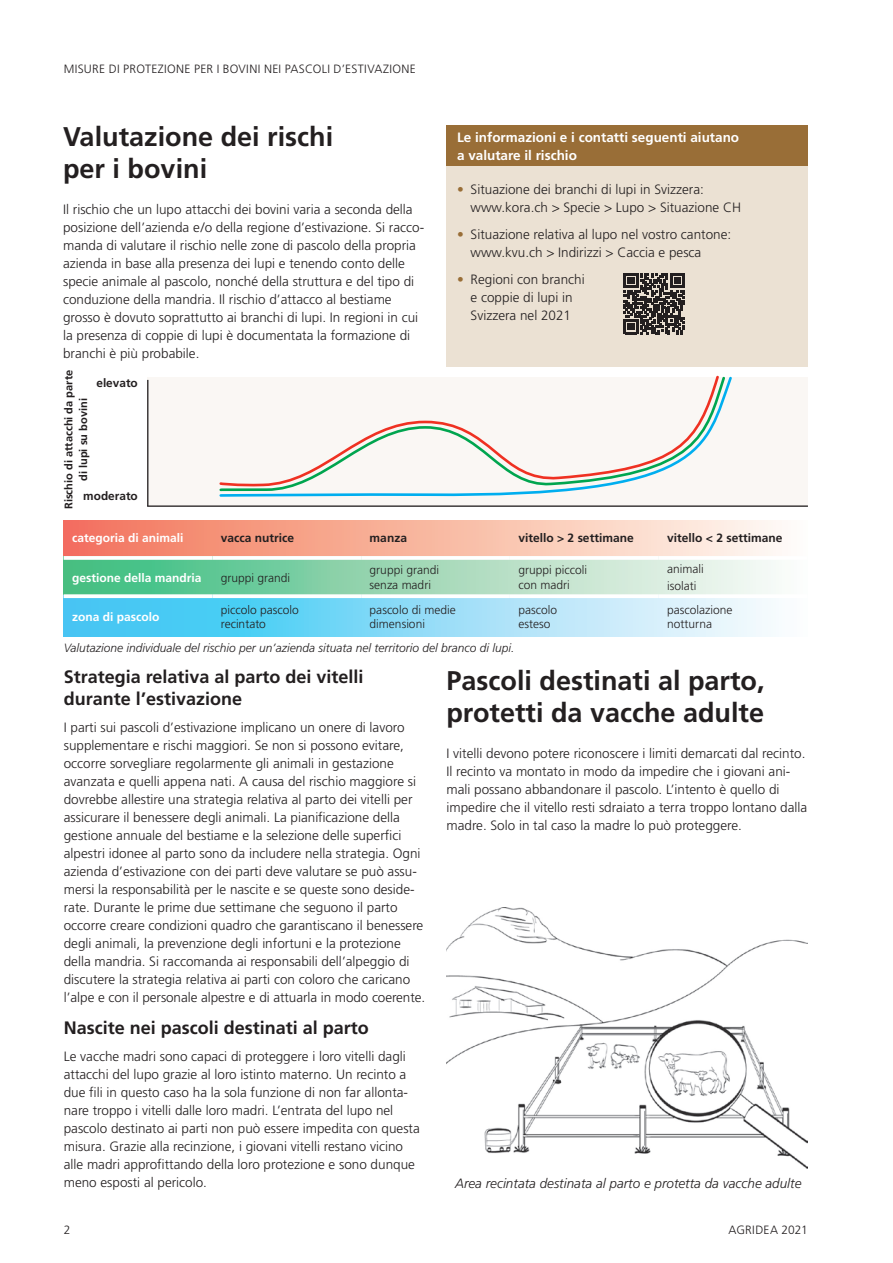
<style>
.page{position:relative;width:893px;height:1263px;background:#fff}
.page>*{position:absolute;margin:0;border:0;box-sizing:border-box;transform-origin:0 0}
.Überschrift_1_nach_1{font:700 27px/31.5px "Frutiger LT Pro";color:#231f20}
.Überschrift_1_bold_1{font:700 27px/31.5px "Frutiger";color:#231f20}
.Überschrift_2_vor_1{font:700 18px/22.5px "Frutiger LT Pro";color:#231f20}
.Überschrift_2_nach_1{font:700 18px "Frutiger LT Pro";color:#231f20}
.Standard_Grundschrif{font:300 13.5px/18px "Frutiger LT Pro";color:#231f20}
.t1{font:300 13.5px/18px "Frutiger";color:#231f20}
.Standard_Grundschrif-2{font:700 13.5px/18px "Frutiger";color:#fff}
.Standard_Grundschrif-3{font:italic 300 13.5px "Frutiger";color:#231f20}
.Ziffer_in_rotem_Krei{font:300 12px/14.4px "Frutiger LT Pro";color:#231f20}
.Standard_Grundschrif-4{font:italic 300 12px "Frutiger";color:#231f20}
.t2{font:300 12px "Frutiger";letter-spacing:.025em;color:#231f20}
.Ziffer_in_rotem_Krei-2{font:700 12px "Frutiger LT Pro";color:#231f20}
.Ziffer_in_rotem_Krei-3{font:700 12px "Frutiger LT Pro";color:#fff}
._03_9_Pt_Grundtext{font:700 11.85px "Frutiger";color:#231f20}
._03_9_Pt_Grundtext-2{font:700 11.1px/14.7px "Frutiger";color:#231f20;text-align:center}
.s1{color:#996e37}
</style>
<div class="page">
<div style="left:148px;top:377px;width:660px;height:128px;background:#faf7f4"></div>
<hr style="left:147px;top:380px;width:1px;height:126px;background:#231f20">
<hr style="left:147px;top:505px;width:661px;height:2px;background:#231f20">
<svg style="left:64px;top:598px;width:709px;height:38px"></svg>
<div style="left:64px;top:556px;width:744px;height:38px;background:linear-gradient(to right,#3cbb7c,#fffbfa)"></div>
<div style="left:64px;top:520px;width:744px;height:36px;background:linear-gradient(to right,#f37357,#fffef4)"></div>
<svg style="left:64px;top:556px;width:148px;height:4px"></svg>
<svg style="left:212px;top:556px;width:149px;height:4px"></svg>
<svg style="left:361px;top:556px;width:149px;height:4px"></svg>
<hr style="left:510px;top:556px;width:149px;height:4px;background:#fff">
<svg style="left:64px;top:594px;width:148px;height:1px"></svg>
<svg style="left:212px;top:594px;width:149px;height:4px"></svg>
<svg style="left:361px;top:594px;width:149px;height:4px"></svg>
<svg style="left:510px;top:594px;width:149px;height:1px"></svg>
<hr style="left:659px;top:556px;width:148px;height:4px;background:#fff">
<div style="left:446px;top:125px;width:362px;height:42px;background:#996e37"></div>
<div style="left:446px;top:167px;width:362px;height:200px;background:#ebe1d3"></div>
<img style="left:446px;top:908px;width:362px;height:260px">
<svg style="left:624px;top:273px;width:61px;height:61px"></svg>
<svg style="left:219px;top:375px;width:513px;height:122px"></svg>
<p class="t2" style="left:64px;top:62px;width:354px">MISURE DI PROTEZIONE PER I BOVINI NEI PASCOLI D’ESTIVAZIONE</p>
<p class="Überschrift_1_bold_1" style="left:63px;top:121px;width:272px">Valutazione dei rischi per i bovini</p>
<p class="Standard_Grundschrif" style="left:63px;top:200px;width:363px">Il rischio che un lupo attacchi dei bovini varia a seconda della posizione dell’azienda e/o della regione d’estivazione. Si racco&shy;manda di valutare il rischio nelle zone di pascolo della propria azienda in base alla presenza dei lupi e tenendo conto delle specie animale al pascolo, nonché della struttura e del tipo di conduzione della mandria. Il rischio d’attacco al bestiame grosso è dovuto soprattutto ai branchi di lupi. In regioni in cui la presenza di coppie di lupi è documentata la formazione di branchi è più probabile.</p>
<p class="_03_9_Pt_Grundtext-2" style="left:61px;top:509px;width:141px;rotate:-90deg">Rischio di attacchi da parte di lupi su bovini</p>
<p class="_03_9_Pt_Grundtext" style="left:96px;top:376px;width:43px">elevato</p>
<p class="_03_9_Pt_Grundtext" style="left:83px;top:489px;width:56px">moderato</p>
<p class="Standard_Grundschrif-2" style="left:457px;top:129px;width:284px">Le informazioni e i contatti seguenti aiutano a valutare il rischio</p>
<p class="t1" style="left:471px;top:181px;width:272px;text-indent:-14px"><span class="s1">•</span> Situazione dei branchi di lupi in Svizzera: www.kora.ch &gt; Specie &gt; Lupo &gt; Situazione CH</p>
<p class="t1" style="left:471px;top:226px;width:262px;text-indent:-14px"><span class="s1">•</span> Situazione relativa al lupo nel vostro cantone: www.kvu.ch &gt; Indirizzi &gt; Caccia e pesca</p>
<p class="t1" style="left:457px;top:271px;width:129px;text-align:center"><span class="s1">•</span> Regioni con branchi e coppie di lupi in<br>Svizzera nel 2021</p>
<p class="Ziffer_in_rotem_Krei-3" style="left:72px;top:531px;width:113px">categoria di animali</p>
<p class="Ziffer_in_rotem_Krei-2" style="left:221px;top:531px;width:75px">vacca nutrice</p>
<p class="Ziffer_in_rotem_Krei-2" style="left:370px;top:531px;width:39px">manza</p>
<p class="Ziffer_in_rotem_Krei-2" style="left:518px;top:531px;width:117px">vitello &gt; 2 settimane</p>
<p class="Ziffer_in_rotem_Krei-2" style="left:667px;top:531px;width:117px">vitello &lt; 2 settimane</p>
<p class="Ziffer_in_rotem_Krei-3" style="left:72px;top:570px;width:131px">gestione della mandria</p>
<p class="Ziffer_in_rotem_Krei" style="left:221px;top:570px;width:71px">gruppi grandi</p>
<p class="Ziffer_in_rotem_Krei" style="left:370px;top:563px;width:71px">gruppi grandi senza madri</p>
<p class="Ziffer_in_rotem_Krei" style="left:518px;top:563px;width:70px">gruppi piccoli con madri</p>
<p class="Ziffer_in_rotem_Krei" style="left:667px;top:561px;width:38px;line-height:16.5px">animali isolati</p>
<p class="Ziffer_in_rotem_Krei-3" style="left:72px;top:609px;width:89px">zona di pascolo</p>
<p class="Ziffer_in_rotem_Krei" style="left:221px;top:602px;width:80px">piccolo pascolo recintato</p>
<p class="Ziffer_in_rotem_Krei" style="left:370px;top:602px;width:88px">pascolo di medie dimensioni</p>
<p class="Ziffer_in_rotem_Krei" style="left:518px;top:602px;width:40px">pascolo esteso</p>
<p class="Ziffer_in_rotem_Krei" style="left:667px;top:602px;width:67px">pascolazione notturna</p>
<p class="Standard_Grundschrif-4" style="left:64px;top:641px;width:452px">Valutazione individuale del rischio per un’azienda situata nel territorio del branco di lupi.</p>
<p class="Überschrift_2_vor_1" style="left:64px;top:665px;width:301px">Strategia relativa al parto dei vitelli durante l’estivazione</p>
<p class="Standard_Grundschrif" style="left:64px;top:719px;width:363px">I parti sui pascoli d’estivazione implicano un onere di lavoro supplementare e rischi maggiori. Se non si possono evitare, occorre sorvegliare regolarmente gli animali in gestazione avanzata e quelli appena nati. A causa del rischio maggiore si dovrebbe allestire una strategia relativa al parto dei vitelli per assicurare il benessere degli animali. La pianificazione della gestione annuale del bestiame e la selezione delle superfici alpestri idonee al parto sono da includere nella strategia. Ogni azienda d’estivazione con dei parti deve valutare se può assu&shy;mersi la responsabilità per le nascite e se queste sono deside&shy;rate. Durante le prime due settimane che seguono il parto occorre creare condizioni quadro che garantiscano il benessere degli animali, la prevenzione degli infortuni e la protezione della mandria. Si raccomanda ai responsabili dell’alpeggio di discutere la strategia relativa ai parti con coloro che caricano l’alpe e con il personale alpestre e di attuarla in modo coerente.</p>
<p class="Überschrift_2_nach_1" style="left:64px;top:1017px;width:307px">Nascite nei pascoli destinati al parto</p>
<p class="Standard_Grundschrif" style="left:64px;top:1047px;width:358px">Le vacche madri sono capaci di proteggere i loro vitelli dagli attacchi del lupo grazie al loro istinto materno. Un recinto a due fili in questo caso ha la sola funzione di non far allonta&shy;nare troppo i vitelli dalle loro madri. L’entrata del lupo nel pascolo destinato ai parti non può essere impedita con questa misura. Grazie alla recinzione, i giovani vitelli restano vicino alle madri approfittando della loro protezione e sono dunque meno esposti al pericolo.</p>
<p class="Überschrift_1_nach_1" style="left:446px;top:665px;width:320px">Pascoli destinati al parto, protetti da vacche adulte</p>
<p class="Standard_Grundschrif" style="left:446px;top:744px;width:362px">I vitelli devono potere riconoscere i limiti demarcati dal recinto.<br>Il recinto va montato in modo da impedire che i giovani ani&shy;mali possano abbandonare il pascolo. L’intento è quello di impedire che il vitello resti sdraiato a terra troppo lontano dalla madre. Solo in tal caso la madre lo può proteggere.</p>
<p class="Standard_Grundschrif-3" style="left:455px;top:1175px;width:348px">Area recintata destinata al parto e protetta da vacche adulte</p>
<p class="t2" style="left:64px;top:1223px;width:8px">2</p>
<p class="t2" style="left:728px;top:1223px;width:81px">AGRIDEA 2021</p>
</div>
